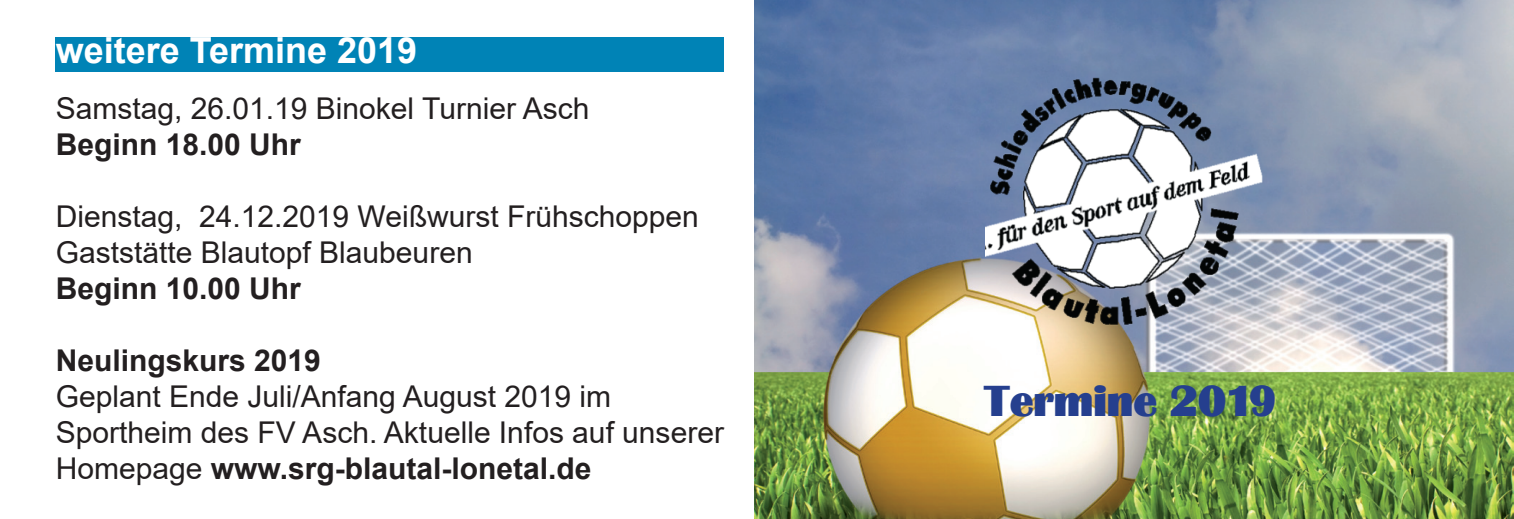
<style>
.page{position:relative;width:1514px;height:519px;background:#fff}
.page>*{position:absolute;margin:0;border:0;box-sizing:border-box;transform-origin:0 0}
.t1{font:42px "Bastion";color:#253f8e}
.t2{font:700 36px "Arial";color:#fff}
.t3{font:30px/36px "Arial";color:#231f20}
.t4{font:700 30px "Arial";color:#231f20}
.s1{font-weight:700}
</style>
<div class="page">
<img style="left:755px;top:0;width:759px;height:519px">
<img style="left:985px;top:71px;width:284px;height:270px">
<div style="left:56px;top:37px;width:668px;height:34px;background:#0083b6"></div>
<p class="t2" style="left:56px;top:25px;width:363px">weitere Termine 2019</p>
<p class="t3" style="left:56px;top:90px;width:535px">Samstag, 26.01.19 Binokel Turnier Asch</p>
<p class="t4" style="left:56px;top:123px;width:247px">Beginn 18.00 Uhr</p>
<p class="t3" style="left:56px;top:198px;width:645px">Dienstag, 24.12.2019 Weißwurst Frühschoppen<br>Gaststätte Blautopf Blaubeuren</p>
<p class="t4" style="left:56px;top:267px;width:247px">Beginn 10.00 Uhr</p>
<p class="t4" style="left:56px;top:339px;width:267px">Neulingskurs 2019</p>
<p class="t3" style="left:56px;top:378px;width:670px">Geplant Ende Juli/Anfang August 2019 im<br>Sportheim des FV Asch. Aktuelle Infos auf unserer<br>Homepage <span class="s1">www.srg-blautal-lonetal.de</span></p>
<h1 class="t1" style="left:984px;top:376px;width:294px">Termine 2019</h1>
</div>
